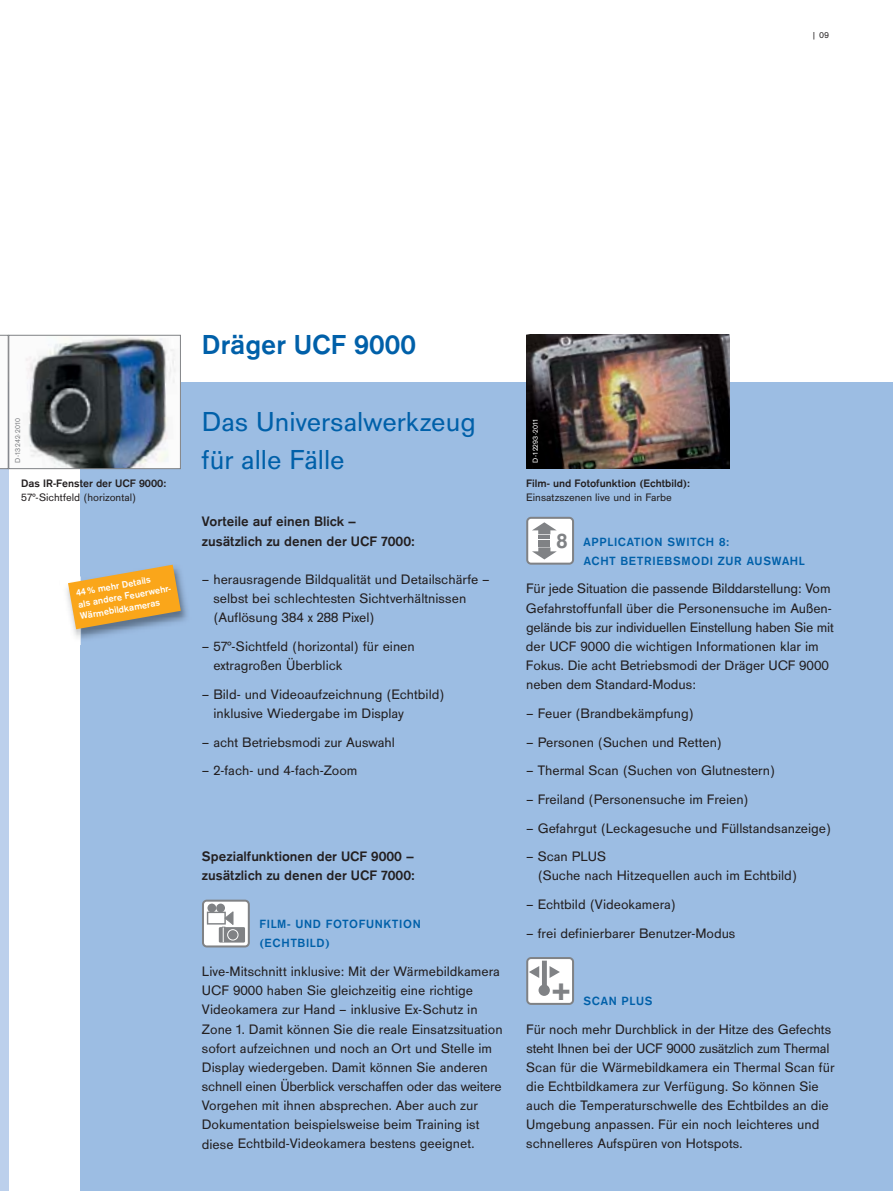
<style>
.page{position:relative;width:893px;height:1191px;background:#fff}
.page>*{position:absolute;margin:0;border:0;box-sizing:border-box;transform-origin:0 0}
.t1{font:700 31.2px "Helvetica";color:#808285}
.t2{font:28.5px/38.2px "Draeger San";color:#0060a9}
.t3{font:700 28.5px "Draeger San";color:#0060a9}
.t4{font:700 20.25px "Helvetica";color:#808285}
.t5{font:14.25px/19.2px "Draeger San";color:#231f20}
.t6{font:700 14.25px/19.2px "Draeger San";color:#231f20}
.t7{font:700 12.3px/19.2px "Draeger San";letter-spacing:.055em;color:#0060a9}
.t8{font:700 11.25px "Draeger San";color:#231f20}
.t9{font:11.25px "Draeger San";color:#231f20}
.t10{font:700 9.75px/12px "Draeger San";color:#fff}
.t11{font:9px "Draeger San Tab";color:#231f20}
.t12{font:7.5px "Draeger San";letter-spacing:.025em;color:#808285}
.t13{font:7.5px "Draeger San";letter-spacing:.025em;color:#fff}
</style>
<div class="page">
<div style="left:0;top:383px;width:9px;height:808px;background:#bcd0ec"></div>
<div style="left:81px;top:383px;width:812px;height:808px;background:#9cbde3"></div>
<svg style="left:0;top:335px;width:9px;height:134px"></svg>
<svg style="left:26px;top:337px;width:153px;height:130px;background:#646f7a"></svg>
<div style="left:9px;top:335px;width:172px;height:134px;border:1px solid #808285"></div>
<img style="left:526px;top:335px;width:203px;height:134px">
<svg style="left:202px;top:899px;width:48px;height:48px;background:#caccce"></svg>
<div style="left:216px;top:903px;width:9px;height:9px;background:#808285;border-radius:50%"></div>
<div style="left:207px;top:903px;width:9px;height:9px;background:#808285;border-radius:50%"></div>
<svg style="left:526px;top:517px;width:48px;height:47px;background:#d3d4d6"></svg>
<svg style="left:526px;top:957px;width:48px;height:48px;background:#d6d7d9"></svg>
<img style="left:66px;top:588px;width:15px;height:59px">
<img style="left:81px;top:564px;width:106px;height:75px">
<svg style="left:68px;top:565px;width:113px;height:64px"></svg>
<h2 class="t3" style="left:202px;top:333px;width:216px">Dräger UCF 9000</h2>
<p class="t11" style="left:811px;top:32px;width:19px">| 09</p>
<h2 class="t2" style="left:202px;top:404px;width:275px">Das Universalwerkzeug für alle Fälle</h2>
<p class="t12" style="left:15px;top:462px;width:46px;rotate:-90deg">D-13242-2010</p>
<p class="t13" style="left:532px;top:462px;width:45px;rotate:-90deg">D-12293-2011</p>
<p class="t8" style="left:21px;top:479px;width:147px">Das IR-Fenster der UCF 9000:</p>
<p class="t9" style="left:21px;top:493px;width:116px">57°-Sichtfeld (horizontal)</p>
<p class="t6" style="left:202px;top:513px;width:215px">Vorteile auf einen Blick – zusätzlich zu denen der UCF 7000:</p>
<p class="t5" style="left:213px;top:571px;width:278px;text-indent:-11px">– herausragende Bildqualität und Detailschärfe – selbst bei schlechtesten Sichtverhältnissen (Auflösung 384 x 288 Pixel)</p>
<p class="t5" style="left:213px;top:637px;width:203px;text-indent:-11px">– 57°-Sichtfeld (horizontal) für einen extragroßen Überblick</p>
<p class="t5" style="left:213px;top:685px;width:233px;text-indent:-11px">– Bild- und Videoaufzeichnung (Echtbild) inklusive Wiedergabe im Display</p>
<p class="t5" style="left:202px;top:733px;width:195px">– acht Betriebsmodi zur Auswahl</p>
<p class="t5" style="left:202px;top:762px;width:157px">– 2-fach- und 4-fach-Zoom</p>
<p class="t8" style="left:526px;top:479px;width:165px">Film- und Fotofunktion (Echtbild):</p>
<p class="t9" style="left:526px;top:493px;width:147px">Einsatzszenen live und in Farbe</p>
<h3 class="t4" style="left:556px;top:533px;width:13px">8</h3>
<p class="t7" style="left:584px;top:532px;width:223px">APPLICATION SWITCH 8:<br>ACHT BETRIEBSMODI ZUR AUSWAHL</p>
<p class="t5" style="left:526px;top:580px;width:309px">Für jede Situation die passende Bilddarstellung: Vom Gefahrstoffunfall über die Personensuche im Außen&shy;gelände bis zur individuellen Einstellung haben Sie mit der UCF 9000 die wichtigen Informationen klar im Fokus. Die acht Betriebsmodi der Dräger UCF 9000 neben dem Standard-Modus:</p>
<p class="t5" style="left:526px;top:704px;width:169px">– Feuer (Brandbekämpfung)</p>
<p class="t5" style="left:526px;top:733px;width:197px">– Personen (Suchen und Retten)</p>
<p class="t5" style="left:526px;top:762px;width:250px">– Thermal Scan (Suchen von Glutnestern)</p>
<p class="t5" style="left:526px;top:791px;width:224px">– Freiland (Personensuche im Freien)</p>
<p class="t5" style="left:526px;top:819px;width:306px">– Gefahrgut (Leckagesuche und Füllstandsanzeige)</p>
<p class="t5" style="left:538px;top:848px;width:261px;text-indent:-11px">– Scan PLUS<br>(Suche nach Hitzequellen auch im Echtbild)</p>
<p class="t5" style="left:526px;top:896px;width:151px">– Echtbild (Videokamera)</p>
<p class="t5" style="left:526px;top:924px;width:211px">– frei definierbarer Benutzer-Modus</p>
<p class="t10" style="left:75px;top:587px;width:98px;rotate:-10deg">44% mehr Details<br>als andere Feuerwehr-<br>Wärmebildkameras</p>
<p class="t6" style="left:202px;top:848px;width:215px">Spezialfunktionen der UCF 9000 – zusätzlich zu denen der UCF 7000:</p>
<p class="t7" style="left:259px;top:915px;width:163px">FILM- UND FOTOFUNKTION (ECHTBILD)</p>
<p class="t5" style="left:202px;top:963px;width:302px">Live-Mitschnitt inklusive: Mit der Wärmebildkamera UCF 9000 haben Sie gleichzeitig eine richtige Videokamera zur Hand – inklusive Ex-Schutz in Zone 1. Damit können Sie die reale Einsatzsituation sofort aufzeichnen und noch an Ort und Stelle im Display wiedergeben. Damit können Sie anderen schnell einen Überblick verschaffen oder das weitere Vorgehen mit ihnen absprechen. Aber auch zur Dokumentation beispielsweise beim Training ist diese Echtbild-Videokamera bestens geeignet.</p>
<h1 class="t1" style="left:552px;top:978px;width:20px">+</h1>
<p class="t7" style="left:584px;top:992px;width:70px">SCAN PLUS</p>
<p class="t5" style="left:526px;top:1020px;width:310px">Für noch mehr Durchblick in der Hitze des Gefechts steht Ihnen bei der UCF 9000 zusätzlich zum Thermal Scan für die Wärmebildkamera ein Thermal Scan für die Echtbildkamera zur Verfügung. So können Sie auch die Temperaturschwelle des Echtbildes an die Umgebung anpassen. Für ein noch leichteres und schnelleres Aufspüren von Hotspots.</p>
</div>
